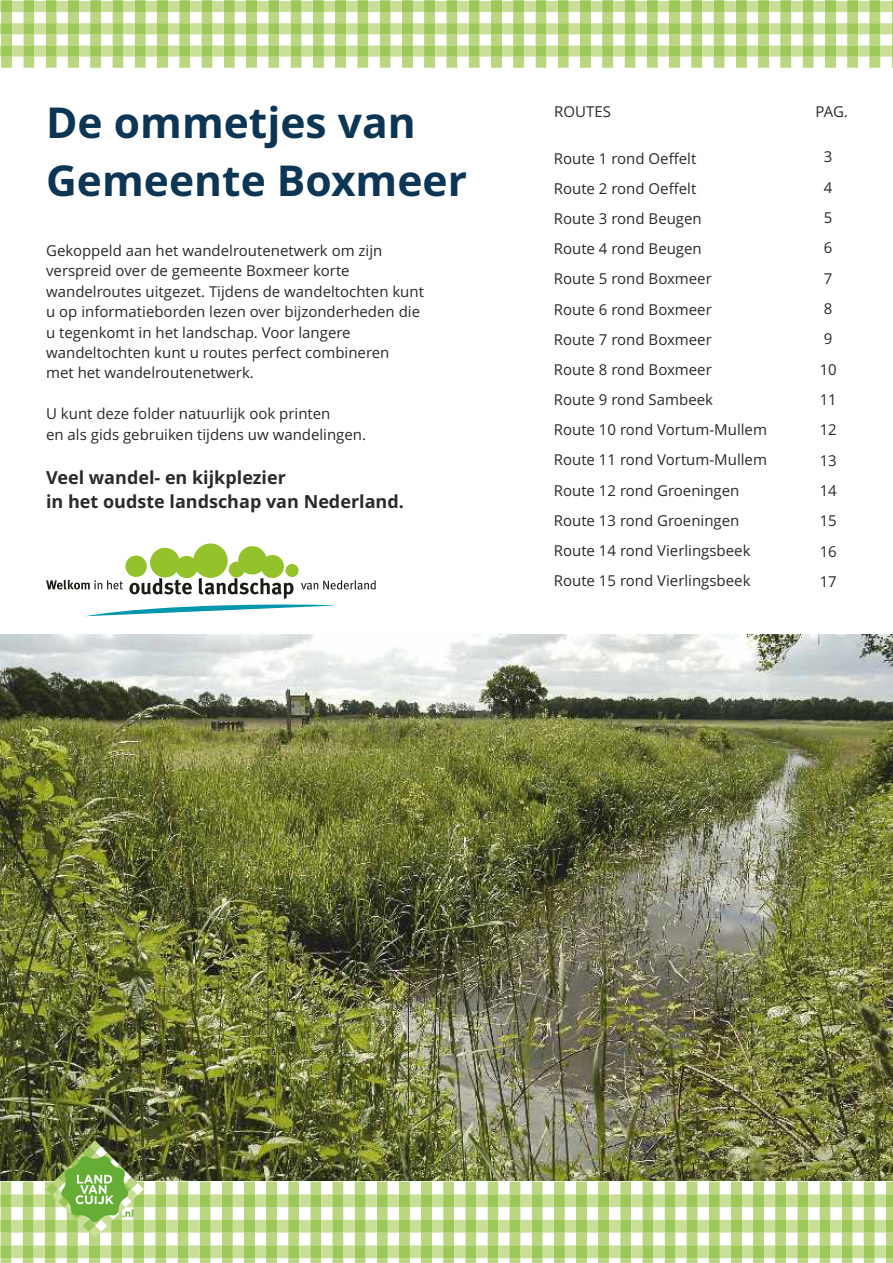
<style>
.page{position:relative;width:893px;height:1263px;background:#fff}
.page>*{position:absolute;margin:0;border:0;box-sizing:border-box;transform-origin:0 0}
.t1{font:700 42.6px/57.9px "Open Sans";color:#0d3654}
.t2{font:700 18px/24.5px "Open Sans";color:#2b2929}
.t3{font:15px/30.2px "Open Sans";color:#2b2929}
.t4{font:700 9.75px "Open Sans";color:#66ad36}
</style>
<div class="page">
<img style="left:0;top:635px;width:893px;height:546px">
<div style="left:150px;top:548px;width:30px;height:29px;background:#94c22b;border-radius:50%"></div>
<div style="left:238px;top:546px;width:29px;height:28px;background:#94c22b;border-radius:50%"></div>
<div style="left:193px;top:543px;width:35px;height:35px;background:#94c22b;border-radius:50%"></div>
<div style="left:125px;top:556px;width:22px;height:21px;background:#94c22b;border-radius:50%"></div>
<div style="left:176px;top:556px;width:22px;height:22px;background:#94c22b;border-radius:50%"></div>
<div style="left:261px;top:555px;width:23px;height:23px;background:#94c22b;border-radius:50%"></div>
<div style="left:229px;top:562px;width:16px;height:15px;background:#94c22b;border-radius:50%"></div>
<div style="left:286px;top:564px;width:13px;height:13px;background:#94c22b;border-radius:50%"></div>
<svg style="left:46px;top:578px;width:330px;height:38px"></svg>
<div style="left:864px;top:1181px;width:11px;height:13px;background:#bad680"></div>
<div style="left:886px;top:1232px;width:7px;height:13px;background:#bad680"></div>
<div style="left:886px;top:1181px;width:7px;height:13px;background:#bad680"></div>
<div style="left:886px;top:1207px;width:7px;height:13px;background:#bad680"></div>
<div style="left:864px;top:1258px;width:11px;height:5px;background:#bad680"></div>
<div style="left:864px;top:1232px;width:11px;height:13px;background:#bad680"></div>
<div style="left:864px;top:1207px;width:11px;height:13px;background:#bad680"></div>
<svg style="left:886px;top:1258px;width:7px;height:5px"></svg>
<div style="left:886px;top:1194px;width:7px;height:13px;background:#9cc759"></div>
<div style="left:886px;top:1220px;width:7px;height:12px;background:#9cc759"></div>
<div style="left:864px;top:1194px;width:11px;height:13px;background:#9cc759"></div>
<div style="left:864px;top:1220px;width:11px;height:12px;background:#9cc759"></div>
<div style="left:864px;top:1245px;width:11px;height:13px;background:#9cc759"></div>
<div style="left:886px;top:1245px;width:7px;height:13px;background:#9cc759"></div>
<div style="left:875px;top:1194px;width:11px;height:13px;background:#c9de96"></div>
<div style="left:875px;top:1220px;width:11px;height:12px;background:#c9de96"></div>
<div style="left:875px;top:1245px;width:11px;height:13px;background:#c9de96"></div>
<svg style="left:0;top:0;width:893px;height:68px"></svg>
<div style="left:880px;top:45px;width:12px;height:12px;background:#c9de96"></div>
<div style="left:880px;top:23px;width:12px;height:11px;background:#c9de96"></div>
<div style="left:880px;top:1px;width:12px;height:11px;background:#c9de96"></div>
<svg style="left:0;top:1140px;width:864px;height:123px"></svg>
<h1 class="t1" style="left:46px;top:98px;width:422px">De ommetjes van<br>Gemeente Boxmeer</h1>
<p class="t3" style="left:46px;top:242px;width:379px;line-height:20.4px">Gekoppeld aan het wandelroutenetwerk om zijn verspreid over de gemeente Boxmeer korte wandelroutes uitgezet. Tijdens de wandeltochten kunt u op informatieborden lezen over bijzonderheden die u tegenkomt in het landschap. Voor langere wandeltochten kunt u routes perfect combineren<br>met het wandelroutenetwerk.</p>
<p class="t3" style="left:46px;top:405px;width:322px;line-height:20.4px">U kunt deze folder natuurlijk ook printen<br>en als gids gebruiken tijdens uw wandelingen.</p>
<p class="t2" style="left:46px;top:467px;width:359px">Veel wandel- en kijkplezier<br>in het oudste landschap van Nederland.</p>
<p class="t3" style="left:554px;top:98px;width:58px">ROUTES</p>
<p class="t3" style="left:816px;top:98px;width:34px">PAG.</p>
<p class="t3" style="left:820px;top:143px;width:19px">3<br>4<br>5<br>6<br>7<br>8<br>9<br>10<br>11<br>12<br>13<br>14<br>15<br>16<br>17</p>
<p class="t3" style="left:554px;top:145px;width:215px">Route 1 rond Oeffelt<br>Route 2 rond Oeffelt<br>Route 3 rond Beugen<br>Route 4 rond Beugen<br>Route 5 rond Boxmeer<br>Route 6 rond Boxmeer<br>Route 7 rond Boxmeer<br>Route 8 rond Boxmeer<br>Route 9 rond Sambeek<br>Route 10 rond Vortum-Mullem<br>Route 11 rond Vortum-Mullem<br>Route 12 rond Groeningen<br>Route 13 rond Groeningen<br>Route 14 rond Vierlingsbeek<br>Route 15 rond Vierlingsbeek</p>
<p class="t4" style="left:122px;top:1210px;width:14px">.nl</p>
</div>
